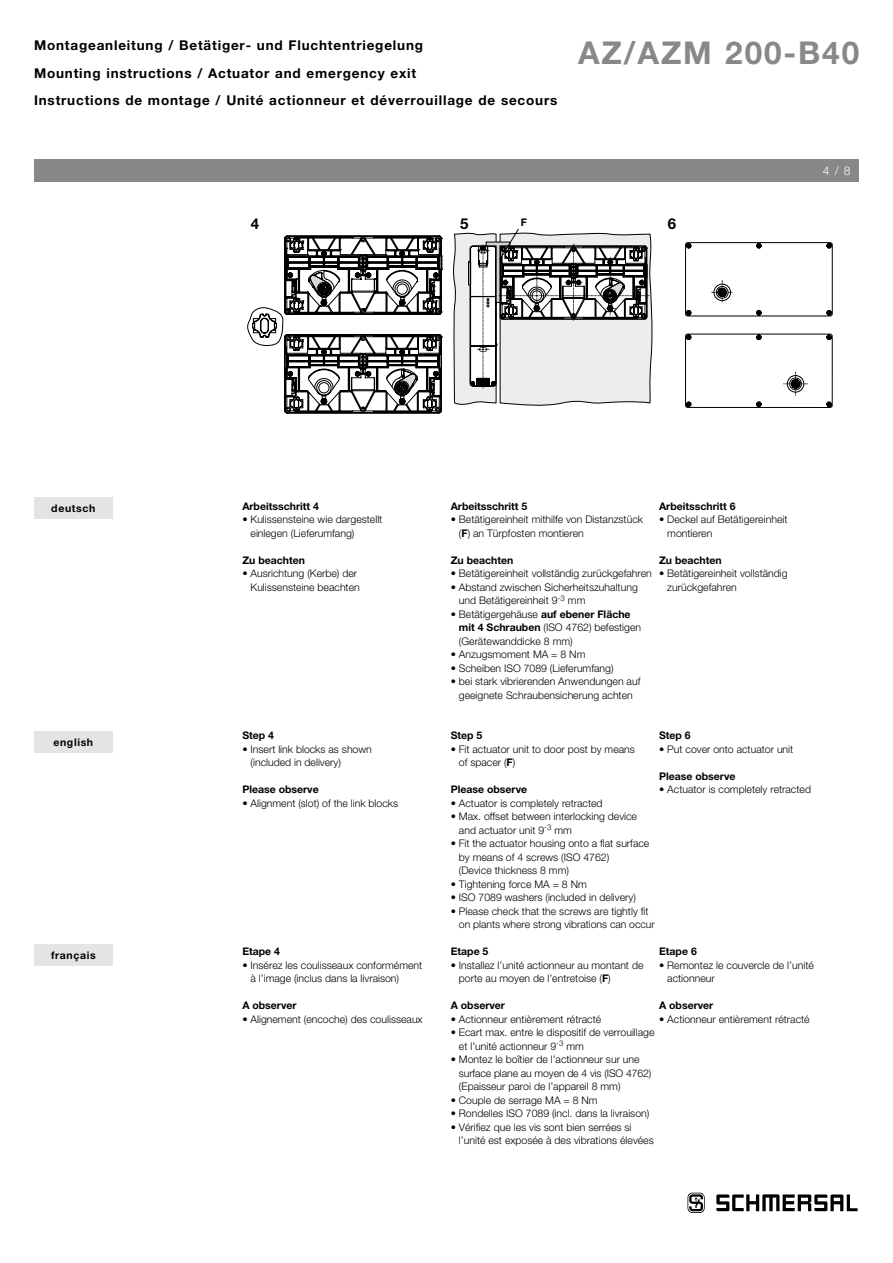
<style>
.page{position:relative;width:893px;height:1263px;background:#fff}
.page>*{position:absolute;margin:0;border:0;box-sizing:border-box;transform-origin:0 0}
.t1{font:700 31.5px "Helvetica Neue";letter-spacing:.06em;color:#87888a}
.t2{font:700 15px "Helvetica Neue";color:#000}
.t3{font:700 13.5px/27px "Helvetica Neue";letter-spacing:.06em;color:#000}
.t4{font:300 12px "Helvetica Neue";color:#fff}
.t5{font:300 10.5px/13.5px "Helvetica Neue";color:#000}
.t6{font:700 10.5px "Helvetica Neue";color:#000}
.t7{font:700 10.5px "Helvetica Neue";letter-spacing:.06em;color:#000}
.s1{font-weight:700}
</style>
<div class="page">
<div style="left:34px;top:159px;width:825px;height:23px;background:#87888a"></div>
<svg style="left:687px;top:1193px;width:18px;height:20px"></svg>
<svg style="left:716px;top:1194px;width:142px;height:17px"></svg>
<div style="left:34px;top:497px;width:79px;height:22px;background:#e3e4e4"></div>
<div style="left:34px;top:731px;width:79px;height:22px;background:#e3e4e4"></div>
<div style="left:34px;top:944px;width:79px;height:21px;background:#e3e4e4"></div>
<svg style="left:453px;top:228px;width:200px;height:178px"></svg>
<svg style="left:685px;top:242px;width:147px;height:166px"></svg>
<hr style="left:287px;top:413px;width:152px;height:1px;background:#000">
<svg style="left:248px;top:236px;width:194px;height:177px"></svg>
<p class="t3" style="left:34px;top:32px;width:525px">Montageanleitung / Betätiger- und Fluchtentriegelung<br>Mounting instructions / Actuator and emergency exit<br>Instructions de montage / Unité actionneur et déverrouillage de secours</p>
<h1 class="t1" style="left:578px;top:33px;width:283px">AZ/AZM 200-B40</h1>
<p class="t7" style="left:51px;top:502px;width:46px">deutsch</p>
<p class="t7" style="left:53px;top:736px;width:41px">english</p>
<p class="t7" style="left:51px;top:948px;width:46px">français</p>
<h2 class="t2" style="left:251px;top:214px;width:10px">4</h2>
<h2 class="t2" style="left:460px;top:214px;width:10px">5</h2>
<h2 class="t2" style="left:668px;top:214px;width:10px">6</h2>
<p class="t6" style="left:521px;top:216px;width:8px">F</p>
<p class="t4" style="left:823px;top:164px;width:29px">4 / 8</p>
<p class="t6" style="left:242px;top:499px;width:78px">Arbeitsschritt 4</p>
<p class="t5" style="left:251px;top:512px;width:133px;text-indent:-8px">• Kulissensteine wie dargestellt einlegen (Lieferumfang)</p>
<p class="t6" style="left:242px;top:553px;width:64px">Zu beachten</p>
<p class="t5" style="left:242px;top:566px;width:119px;text-align:right">• Ausrichtung (Kerbe) der<br>Kulissensteine beachten</p>
<p class="t6" style="left:659px;top:499px;width:78px">Arbeitsschritt 6</p>
<p class="t5" style="left:667px;top:512px;width:122px;text-indent:-8px">• Deckel auf Betätigereinheit montieren</p>
<p class="t6" style="left:659px;top:553px;width:64px">Zu beachten</p>
<p class="t5" style="left:667px;top:566px;width:122px;text-indent:-8px">• Betätigereinheit vollständig zurückgefahren</p>
<p class="t6" style="left:451px;top:499px;width:78px">Arbeitsschritt 5</p>
<p class="t5" style="left:459px;top:512px;width:186px;text-indent:-8px">• Betätigereinheit mithilfe von Distanzstück (<span class="s1">F</span>) an Türpfosten montieren</p>
<p class="t6" style="left:451px;top:553px;width:64px">Zu beachten</p>
<p class="t5" style="left:451px;top:566px;width:203px">• Betätigereinheit vollständig zurückgefahren</p>
<p class="t5" style="left:459px;top:580px;width:180px;text-indent:-8px">• Abstand zwischen Sicherheitszuhaltung und Betätigereinheit 9<sup>-3</sup> mm</p>
<p class="t5" style="left:459px;top:607px;width:184px;text-indent:-8px">• Betätigergehäuse <span class="s1">auf ebener Fläche mit 4 Schrauben</span> (ISO 4762) befestigen (Gerätewanddicke 8 mm)</p>
<p class="t5" style="left:451px;top:647px;width:136px">• Anzugsmoment MA = 8 Nm</p>
<p class="t5" style="left:451px;top:661px;width:164px">• Scheiben ISO 7089 (Lieferumfang)</p>
<p class="t5" style="left:451px;top:674px;width:191px;text-align:center">• bei stark vibrierenden Anwendungen auf geeignete Schraubensicherung achten</p>
<p class="t6" style="left:242px;top:729px;width:33px">Step 4</p>
<p class="t5" style="left:251px;top:742px;width:123px;text-indent:-8px">• Insert link blocks as shown (included in delivery)</p>
<p class="t6" style="left:242px;top:783px;width:78px">Please observe</p>
<p class="t5" style="left:242px;top:796px;width:157px">• Alignment (slot) of the link blocks</p>
<p class="t6" style="left:451px;top:729px;width:33px">Step 5</p>
<p class="t5" style="left:459px;top:742px;width:178px;text-indent:-8px">• Fit actuator unit to door post by means of spacer (<span class="s1">F</span>)</p>
<p class="t6" style="left:451px;top:783px;width:78px">Please observe</p>
<p class="t5" style="left:451px;top:796px;width:153px">• Actuator is completely retracted</p>
<p class="t5" style="left:459px;top:809px;width:180px;text-indent:-8px">• Max. offset between interlocking device and actuator unit 9<sup>-3</sup> mm</p>
<p class="t5" style="left:459px;top:836px;width:192px;text-indent:-8px">• Fit the actuator housing onto a flat surface by means of 4 screws (ISO 4762)<br>(Device thickness 8 mm)</p>
<p class="t5" style="left:451px;top:877px;width:138px">• Tightening force MA = 8 Nm</p>
<p class="t5" style="left:451px;top:890px;width:187px">• ISO 7089 washers (included in delivery)</p>
<p class="t5" style="left:459px;top:904px;width:197px;text-indent:-8px">• Please check that the screws are tightly fit on plants where strong vibrations can occur</p>
<p class="t6" style="left:659px;top:729px;width:33px">Step 6</p>
<p class="t5" style="left:659px;top:742px;width:136px">• Put cover onto actuator unit</p>
<p class="t6" style="left:659px;top:769px;width:78px">Please observe</p>
<p class="t5" style="left:659px;top:782px;width:153px">• Actuator is completely retracted</p>
<p class="t6" style="left:242px;top:945px;width:39px">Etape 4</p>
<p class="t5" style="left:251px;top:958px;width:173px;text-indent:-8px">• Insérez les coulisseaux conformément à l’image (inclus dans la livraison)</p>
<p class="t6" style="left:242px;top:999px;width:56px">A observer</p>
<p class="t5" style="left:242px;top:1012px;width:182px">• Alignement (encoche) des coulisseaux</p>
<p class="t6" style="left:451px;top:945px;width:39px">Etape 5</p>
<p class="t5" style="left:459px;top:958px;width:186px;text-indent:-8px">• Installez l’unité actionneur au montant de porte au moyen de l’entretoise (<span class="s1">F</span>)</p>
<p class="t6" style="left:451px;top:999px;width:56px">A observer</p>
<p class="t5" style="left:451px;top:1012px;width:152px">• Actionneur entièrement rétracté</p>
<p class="t5" style="left:459px;top:1025px;width:197px;text-indent:-8px">• Ecart max. entre le dispositif de verrouillage et l’unité actionneur 9<sup>-3</sup> mm</p>
<p class="t5" style="left:459px;top:1052px;width:194px;text-indent:-8px">• Montez le boîtier de l’actionneur sur une surface plane au moyen de 4 vis (ISO 4762) (Epaisseur paroi de l’appareil 8 mm)</p>
<p class="t5" style="left:451px;top:1093px;width:148px">• Couple de serrage MA = 8 Nm</p>
<p class="t5" style="left:451px;top:1106px;width:200px">• Rondelles ISO 7089 (incl. dans la livraison)</p>
<p class="t5" style="left:459px;top:1120px;width:196px;text-indent:-8px">• Vérifiez que les vis sont bien serrées si l’unité est exposée à des vibrations élevées</p>
<p class="t6" style="left:659px;top:945px;width:39px">Etape 6</p>
<p class="t5" style="left:667px;top:958px;width:148px;text-indent:-8px">• Remontez le couvercle de l’unité actionneur</p>
<p class="t6" style="left:659px;top:999px;width:56px">A observer</p>
<p class="t5" style="left:659px;top:1012px;width:152px">• Actionneur entièrement rétracté</p>
</div>
